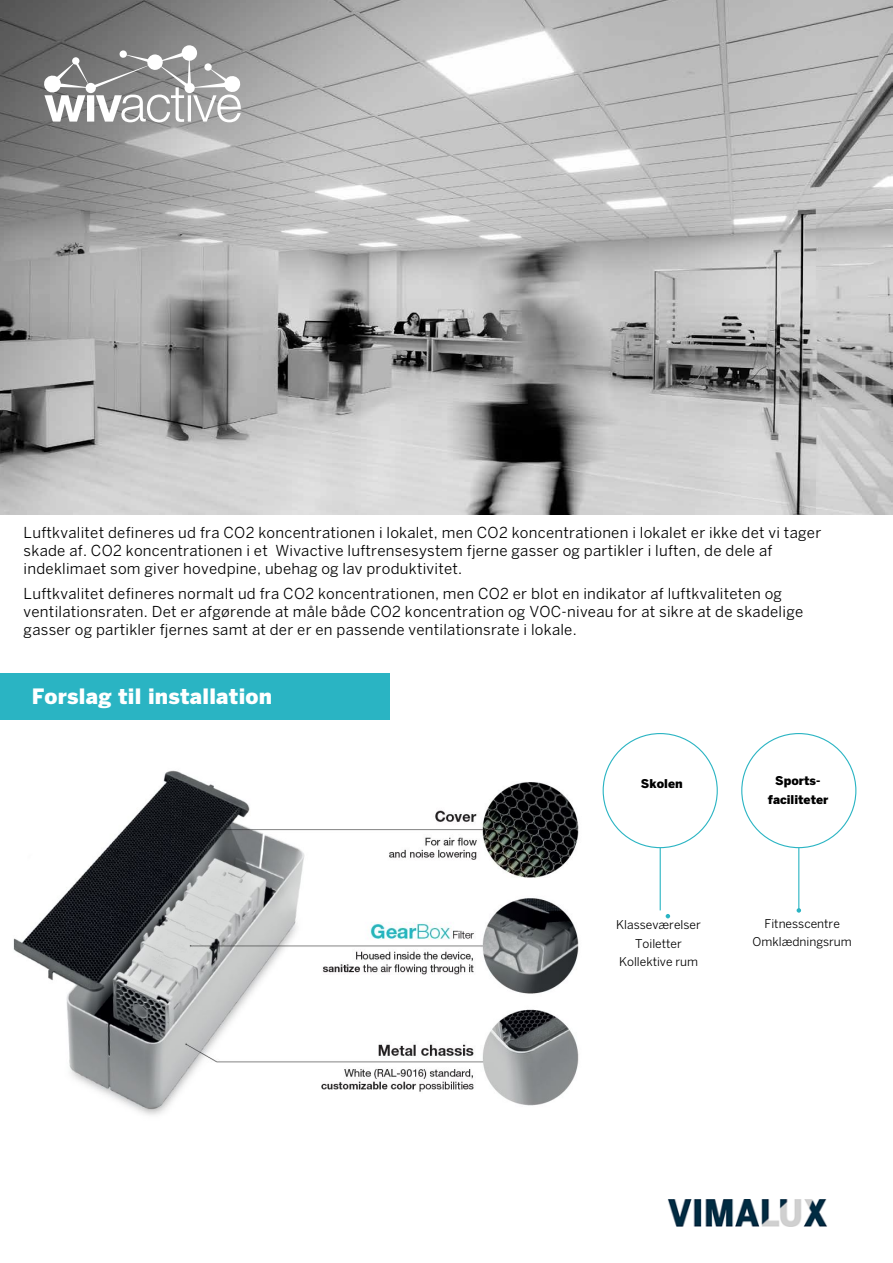
<style>
.page{position:relative;width:893px;height:1263px;background:#fff}
.page>*{position:absolute;margin:0;border:0;box-sizing:border-box;transform-origin:0 0}
.t1{font:900 21px "Benton Sans";letter-spacing:.01em;color:#fff}
.t2{font:15px/18px "Benton Sans";letter-spacing:.015em;color:#000}
.t3{font:12px/18.5px "Benton Sans";color:#000;text-align:center}
.t4{font:900 12px/19.4px "Benton Sans";color:#000;text-align:center}
</style>
<div class="page">
<hr style="left:892px;top:0;width:1px;height:1263px;background:#000">
<hr style="left:660px;top:848px;width:1px;height:62px;background:#2ab4c3">
<svg style="left:666px;top:914px;width:4px;height:4px"></svg>
<hr style="left:798px;top:848px;width:1px;height:62px;background:#2ab4c3">
<svg style="left:797px;top:908px;width:4px;height:5px"></svg>
<img style="left:0;top:0;width:893px;height:514px">
<div style="left:0;top:673px;width:389px;height:47px;background:#2ab4c3"></div>
<svg style="left:181px;top:45px;width:16px;height:16px"></svg>
<svg style="left:42px;top:47px;width:199px;height:75px"></svg>
<img style="left:668px;top:1199px;width:159px;height:27px">
<img style="left:13px;top:770px;width:566px;height:345px">
<p class="t2" style="left:24px;top:523px;width:799px">Luftkvalitet defineres ud fra CO2 koncentrationen i lokalet, men CO2 koncentrationen i lokalet er ikke det vi tager skade af. CO2 koncentrationen i et Wivactive luftrensesystem fjerne gasser og partikler i luften, de dele af indeklimaet som giver hovedpine, ubehag og lav produktivitet.</p>
<p class="t2" style="left:24px;top:584px;width:781px">Luftkvalitet defineres normalt ud fra CO2 koncentrationen, men CO2 er blot en indikator af luftkvaliteten og ventilationsraten. Det er afgørende at måle både CO2 koncentration og VOC-niveau for at sikre at de skadelige gasser og partikler fjernes samt at der er en passende ventilationsrate i lokale.</p>
<h1 class="t1" style="left:32px;top:684px;width:242px">Forslag til installation</h1>
<p class="t4" style="left:641px;top:773px;width:43px">Skolen</p>
<p class="t4" style="left:768px;top:770px;width:62px">Sports&shy;faciliteter</p>
<p class="t3" style="left:616px;top:915px;width:86px">Klasseværelser<br>Toiletter<br>Kollektive rum</p>
<p class="t3" style="left:753px;top:914px;width:101px">Fitnesscentre<br>Omklædningsrum</p>
</div>
